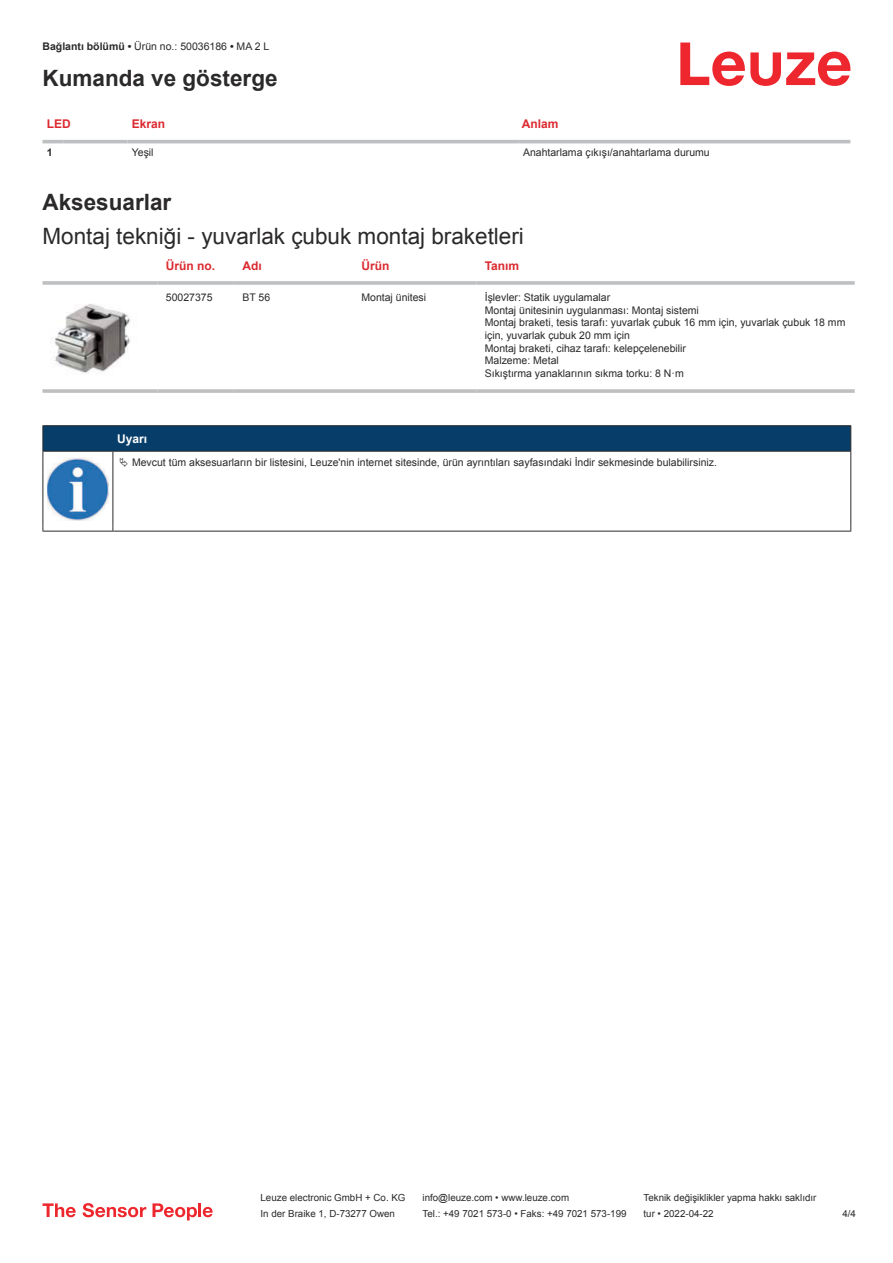
<style>
.page{position:relative;width:893px;height:1263px;background:#fff}
.page>*{position:absolute;margin:0;border:0;box-sizing:border-box;transform-origin:0 0}
.t1{font:22.5px "Arial";color:#2b292a}
.t2{font:700 22.5px "Arial";color:#2b292a}
.t3{font:700 12px "Arial";color:#db2a30}
.t4{font:700 12px "Arial";color:#fff}
.t5{font:10.5px/12.6px "Arial";color:#2b292a}
.t6{font:700 10.5px "Arial";color:#2b292a}
.t7{font:9.75px "Arial";color:#2b292a}
.s1{font-weight:700}
</style>
<div class="page">
<svg style="left:680px;top:43px;width:170px;height:43px"></svg>
<svg style="left:43px;top:143px;width:807px;height:1px"></svg>
<hr style="left:43px;top:140px;width:21px;height:3px;background:#bdbfc1">
<hr style="left:64px;top:140px;width:64px;height:3px;background:#bdbfc1">
<hr style="left:128px;top:140px;width:391px;height:3px;background:#bdbfc1">
<hr style="left:519px;top:140px;width:331px;height:3px;background:#bdbfc1">
<hr style="left:43px;top:281px;width:114px;height:4px;background:#bdbfc1">
<hr style="left:157px;top:281px;width:77px;height:4px;background:#c8c9cb">
<hr style="left:234px;top:281px;width:119px;height:4px;background:#c3c5c6">
<hr style="left:353px;top:281px;width:123px;height:4px;background:#bdbfc1">
<hr style="left:476px;top:281px;width:379px;height:4px;background:#c8c9cb">
<svg style="left:43px;top:389px;width:114px;height:4px"></svg>
<hr style="left:157px;top:389px;width:77px;height:4px;background:#c7c8ca">
<hr style="left:234px;top:389px;width:119px;height:4px;background:#bdbfc1">
<svg style="left:353px;top:389px;width:123px;height:4px"></svg>
<hr style="left:476px;top:389px;width:379px;height:4px;background:#c7c8ca">
<img style="left:53px;top:304px;width:78px;height:70px">
<svg style="left:44px;top:452px;width:806px;height:79px"></svg>
<hr style="left:43px;top:425px;width:70px;height:1px;background:#2b292a">
<hr style="left:43px;top:451px;width:70px;height:1px;background:#2b292a">
<hr style="left:113px;top:425px;width:738px;height:1px;background:#2b292a">
<svg style="left:43px;top:426px;width:808px;height:25px;background:#063c67"></svg>
<hr style="left:113px;top:451px;width:738px;height:1px;background:#2b292a">
<hr style="left:43px;top:452px;width:1px;height:75px;background:#2b292a">
<hr style="left:113px;top:452px;width:1px;height:75px;background:#2b292a">
<hr style="left:850px;top:452px;width:1px;height:75px;background:#2b292a">
<hr style="left:43px;top:531px;width:70px;height:1px;background:#2b292a">
<hr style="left:113px;top:531px;width:738px;height:1px;background:#2b292a">
<img style="left:47px;top:458px;width:61px;height:62px">
<div style="left:115px;top:452px;width:734px;height:20px;background:#fff"></div>
<svg style="left:43px;top:1203px;width:33px;height:14px"></svg>
<svg style="left:83px;top:1203px;width:63px;height:14px"></svg>
<svg style="left:153px;top:1203px;width:44px;height:17px"></svg>
<hr style="left:198px;top:1203px;width:3px;height:14px;background:#ed272d">
<svg style="left:203px;top:1207px;width:10px;height:10px"></svg>
<p class="t5" style="left:43px;top:41px;width:228px"><span class="s1">Bağlantı bölümü •</span> Ürün no.: 50036186 <span class="s1">•</span> MA 2 L</p>
<h1 class="t2" style="left:43px;top:63px;width:237px">Kumanda ve gösterge</h1>
<p class="t3" style="left:47px;top:117px;width:25px">LED</p>
<p class="t3" style="left:132px;top:117px;width:35px">Ekran</p>
<p class="t3" style="left:522px;top:115px;width:38px">Anlam</p>
<p class="t6" style="left:47px;top:145px;width:7px">1</p>
<p class="t5" style="left:132px;top:146px;width:23px">Yeşil</p>
<p class="t5" style="left:523px;top:146px;width:188px">Anahtarlama çıkışı/anahtarlama durumu</p>
<h1 class="t2" style="left:43px;top:187px;width:130px">Aksesuarlar</h1>
<h1 class="t1" style="left:43px;top:221px;width:483px">Montaj tekniği - yuvarlak çubuk montaj braketleri</h1>
<p class="t3" style="left:166px;top:258px;width:51px">Ürün no.</p>
<p class="t3" style="left:242px;top:258px;width:21px">Adı</p>
<p class="t3" style="left:361px;top:258px;width:29px">Ürün</p>
<p class="t3" style="left:485px;top:258px;width:36px">Tanım</p>
<p class="t5" style="left:166px;top:292px;width:48px">50027375</p>
<p class="t5" style="left:242px;top:292px;width:29px">BT 56</p>
<p class="t5" style="left:361px;top:291px;width:66px">Montaj ünitesi</p>
<p class="t5" style="left:485px;top:291px;width:362px">İşlevler: Statik uygulamalar<br>Montaj ünitesinin uygulanması: Montaj sistemi<br>Montaj braketi, tesis tarafı: yuvarlak çubuk 16 mm için, yuvarlak çubuk 18 mm için, yuvarlak çubuk 20 mm için<br>Montaj braketi, cihaz tarafı: kelepçelenebilir<br>Malzeme: Metal<br>Sıkıştırma yanaklarının sıkma torku: 8 N·m</p>
<p class="t4" style="left:117px;top:430px;width:32px">Uyarı</p>
<p class="t5" style="left:132px;top:456px;width:586px">Mevcut tüm aksesuarların bir listesini, Leuze'nin internet sitesinde, ürün ayrıntıları sayfasındaki İndir sekmesinde bulabilirsiniz.</p>
<p class="t7" style="left:261px;top:1194px;width:146px">Leuze electronic GmbH + Co. KG</p>
<p class="t7" style="left:423px;top:1194px;width:148px">info@leuze.com • www.leuze.com</p>
<p class="t7" style="left:644px;top:1191px;width:174px">Teknik değişiklikler yapma hakkı saklıdır</p>
<p class="t7" style="left:261px;top:1210px;width:136px">In der Braike 1, D-73277 Owen</p>
<p class="t7" style="left:423px;top:1207px;width:205px">Tel.: +49 7021 573-0 • Faks: +49 7021 573-199</p>
<p class="t7" style="left:644px;top:1210px;width:72px">tur • 2022-04-22</p>
<p class="t7" style="left:842px;top:1210px;width:15px">4 /4</p>
</div>
